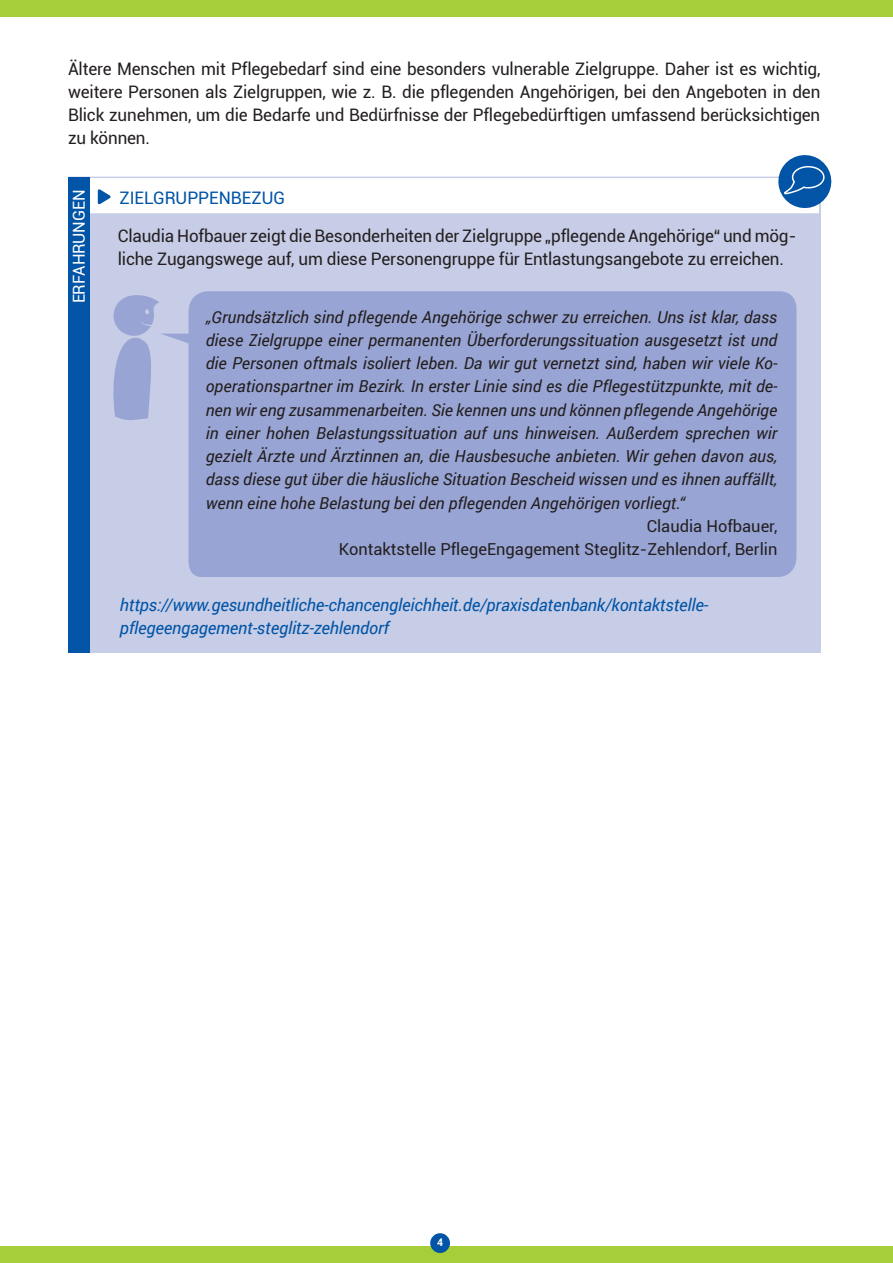
<style>
.page{position:relative;width:893px;height:1263px;background:#fff}
.page>*{position:absolute;margin:0;border:0;box-sizing:border-box;transform-origin:0 0}
.t1{font:17.25px/23.2px "Roboto";letter-spacing:-.01em;color:#231f20;text-align:justify}
.t2{font:italic 17.25px/23.2px "Roboto";letter-spacing:-.01em;color:#0154a6}
.t3{font:17.25px "Roboto";color:#0154a6}
.t4{font:italic 16.5px/23.2px "Roboto";color:#231f20;text-align:justify}
.t5{font:16.5px/23.2px "Roboto";color:#231f20;text-align:right}
.t6{font:16.5px "Roboto";letter-spacing:-.01em;color:#fff}
.t7{font:700 10.5px "Roboto";color:#fff}
</style>
<div class="page">
<div style="left:0;top:0;width:893px;height:17px;background:#a6ce39"></div>
<div style="left:0;top:1246px;width:893px;height:17px;background:#a6ce39"></div>
<div style="left:430px;top:1233px;width:20px;height:20px;background:#0154a6;border-radius:50%"></div>
<div style="left:68px;top:182px;width:753px;height:471px;background:#c7cde7"></div>
<hr style="left:68px;top:177px;width:740px;height:1px;background:#c7cde7">
<div style="left:77px;top:180px;width:742px;height:33px;background:#fff"></div>
<div style="left:68px;top:177px;width:21px;height:476px;background:#0154a6"></div>
<svg style="left:98px;top:189px;width:13px;height:16px"></svg>
<svg style="left:775px;top:155px;width:57px;height:54px"></svg>
<div style="left:161px;top:291px;width:636px;height:286px;background:#98a4d3"></div>
<svg style="left:113px;top:295px;width:46px;height:125px"></svg>
<p class="t1" style="left:68px;top:56px;width:754px">Ältere Menschen mit Pflegebedarf sind eine besonders vulnerable Zielgruppe. Daher ist es wichtig, weitere Personen als Zielgruppen, wie z. B. die pflegenden Angehörigen, bei den Angeboten in den Blick zunehmen, um die Bedarfe und Bedürfnisse der Pflegebedürftigen umfassend berücksichtigen zu können.</p>
<p class="t6" style="left:67px;top:303px;width:115px;rotate:-90deg">ERFAHRUNGEN</p>
<p class="t3" style="left:119px;top:186px;width:167px">ZielgruppenbeZug</p>
<p class="t1" style="left:118px;top:223px;width:680px">Claudia Hofbauer zeigt die Besonderheiten der Zielgruppe „pflegende Angehörige“ und mög&shy;liche Zugangswege auf, um diese Personengruppe für Entlastungsangebote zu erreichen.</p>
<p class="t4" style="left:206px;top:304px;width:573px">„Grundsätzlich sind pflegende Angehörige schwer zu erreichen. Uns ist klar, dass diese Zielgruppe einer permanenten Überforderungssituation ausgesetzt ist und die Personen oftmals isoliert leben. Da wir gut vernetzt sind, haben wir viele Ko&shy;operationspartner im Bezirk. In erster Linie sind es die Pflegestützpunkte, mit de&shy;nen wir eng zusammenarbeiten. Sie kennen uns und können pflegende Angehörige in einer hohen Belastungssituation auf uns hinweisen. Außerdem sprechen wir gezielt Ärzte und Ärztinnen an, die Hausbesuche anbieten. Wir gehen davon aus, dass diese gut über die häusliche Situation Bescheid wissen und es ihnen auffällt, wenn eine hohe Belastung bei den pflegenden Angehörigen vorliegt.“</p>
<p class="t5" style="left:339px;top:514px;width:440px">Claudia Hofbauer,<br>Kontaktstelle PflegeEngagement Steglitz-Zehlendorf, Berlin</p>
<p class="t2" style="left:120px;top:592px;width:590px">https://www.gesundheitliche-chancengleichheit.de/praxisdatenbank/kontaktstelle&shy;pflegeengagement-steglitz-zehlendorf</p>
<p class="t7" style="left:437px;top:1234px;width:8px">4</p>
</div>
